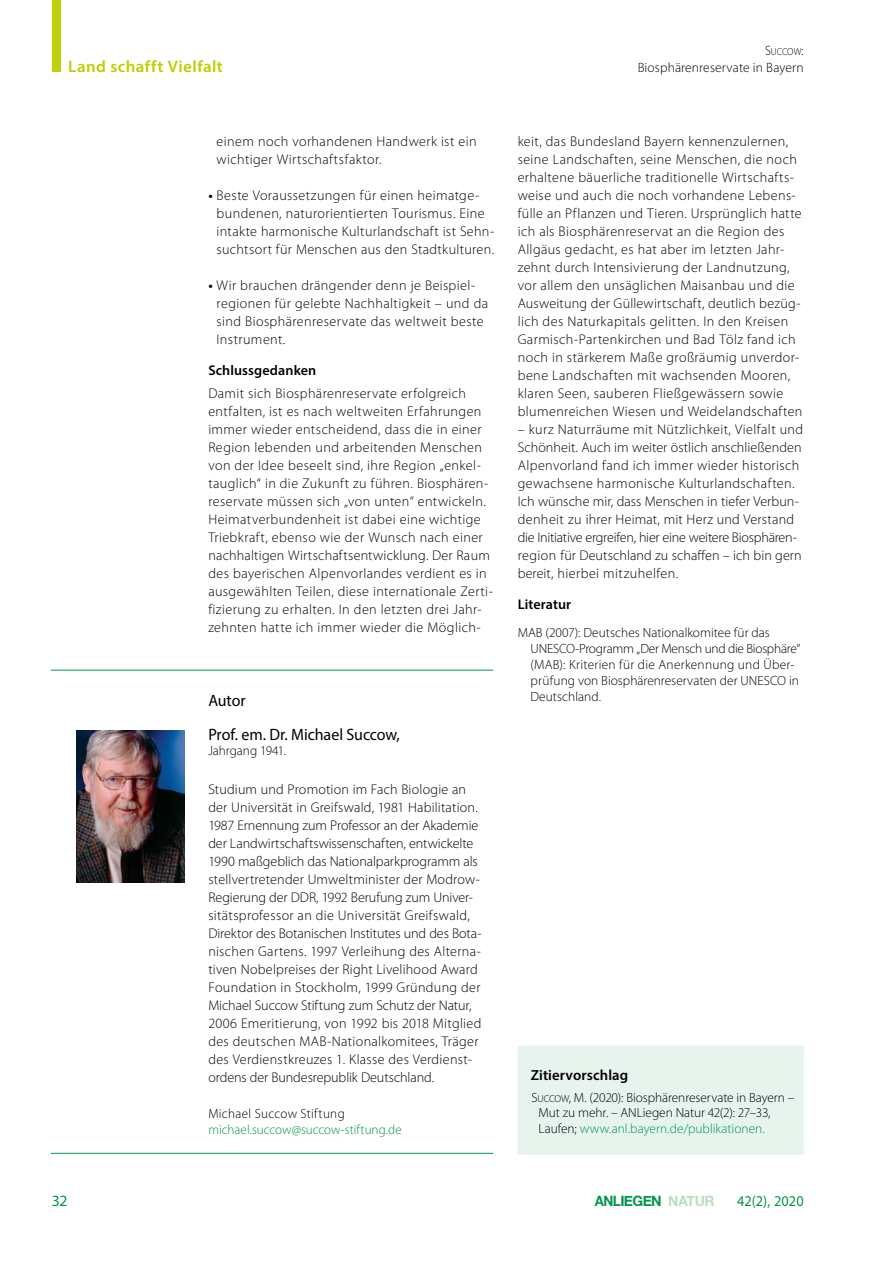
<style>
.page{position:relative;width:893px;height:1263px;background:#fff}
.page>*{position:absolute;margin:0;border:0;box-sizing:border-box;transform-origin:0 0}
.P7__Autor{font:16.5px/34.7px "Myriad Pro";letter-spacing:-.005em;color:#000}
.t1{font:600 16.5px "Myriad Pro";letter-spacing:.025em;color:#bccf00}
.t2{font:15.75px "Myriad Pro";color:#009649}
.t3{font:15px "Myriad Pro";letter-spacing:.005em;color:#009649;scale:.95 1}
.H8__Kol_Titel_4{font:600 14.7px "Myriad Pro";letter-spacing:.005em;color:#000}
.t4{font:700 14.25px "Helvetica Neue";letter-spacing:-.035em;color:#009649;scale:.94 1}
.P1__Fließtext_2Sp{font:300 14.1px/18px "Myriad Pro";letter-spacing:.025em;color:#000}
.P1__Fließtext_2Sp-2{font:600 14.1px "Myriad Pro";letter-spacing:.005em;color:#000}
.t5{font:300 13.5px "Myriad Pro";letter-spacing:.01em;color:#000}
.P8__GliedLit{font:300 13.35px/15.9px "Myriad Pro";color:#000}
.H8__Kol_Titel_4-2{font:300 13.35px/15.9px "Myriad Pro";letter-spacing:.005em;color:#009649}
.P8__GliedLit-2{font:300 13.35px "Myriad Pro";color:#009649}
.t6{font:300 10.2px "Myriad Pro";letter-spacing:-.005em;color:#000;scale:.93 1}
.s1{font-size:13.5px}
.s2{font-weight:600}
.s3{color:#000}
.s4{font-style:inherit}
.s5{font-size:10.05px}
.s6{color:rgb(112 188 126/.5)}
</style>
<div class="page">
<img style="left:76px;top:730px;width:108px;height:152px">
<div style="left:52px;top:0;width:8px;height:71px;background:#bed008"></div>
<hr style="left:51px;top:670px;width:442px;height:1px;background:#009649">
<hr style="left:51px;top:1153px;width:442px;height:1px;background:#009649">
<div style="left:518px;top:1046px;width:286px;height:109px;background:#e6f4ed"></div>
<p class="t6" style="left:765px;top:45px;width:43px"><span class="s1">S</span>UCCOW<span class="s1">:</span></p>
<p class="t1" style="left:68px;top:55px;width:156px">Land schafft Vielfalt</p>
<p class="t5" style="left:638px;top:59px;width:167px">Biosphärenreservate in Bayern</p>
<p class="P1__Fließtext_2Sp" style="left:217px;top:132px;width:261px">einem noch vorhandenen Handwerk ist ein wichtiger Wirtschaftsfaktor.</p>
<p class="P1__Fließtext_2Sp" style="left:217px;top:186px;width:279px;text-indent:-8px"><span class="s2">•</span> Beste Voraussetzungen für einen heimatge&shy;bundenen, naturorientierten Tourismus. Eine intakte harmonische Kulturlandschaft ist Sehn&shy;suchtsort für Menschen aus den Stadtkulturen.</p>
<p class="P1__Fließtext_2Sp" style="left:217px;top:276px;width:273px;text-indent:-8px"><span class="s2">•</span> Wir brauchen drängender denn je Beispiel&shy;regionen für gelebte Nachhaltigkeit – und da sind Biosphärenreservate das weltweit beste Instrument.</p>
<p class="P1__Fließtext_2Sp" style="left:208px;top:359px;width:259px;line-height:22.5px"><span class="s2">Schlussgedanken<br></span>Damit sich Biosphärenreservate erfolgreich</p>
<p class="P1__Fließtext_2Sp" style="left:208px;top:402px;width:286px">entfalten, ist es nach weltweiten Erfahrungen immer wieder entscheidend, dass die in einer Region lebenden und arbeitenden Menschen von der Idee beseelt sind, ihre Region „enkel&shy;tauglich“ in die Zukunft zu führen. Biosphären&shy;reservate müssen sich „von unten“ entwickeln.<br>Heimatverbundenheit ist dabei eine wichtige Triebkraft, ebenso wie der Wunsch nach einer nachhaltigen Wirtschaftsentwicklung. Der Raum des bayerischen Alpenvorlandes verdient es in ausgewählten Teilen, diese internationale Zerti&shy;fizierung zu erhalten. In den letzten drei Jahr&shy;zehnten hatte ich immer wieder die Möglich-</p>
<p class="P7__Autor" style="left:208px;top:683px;width:193px">Autor<br>Prof. em. Dr. Michael Succow,</p>
<p class="P8__GliedLit" style="left:208px;top:743px;width:79px">Jahrgang 1941.</p>
<p class="P1__Fließtext_2Sp" style="left:208px;top:780px;width:275px">Studium und Promotion im Fach Biologie an der Universität in Greifswald, 1981 Habilitation.<br>1987 Ernennung zum Professor an der Akademie der Landwirtschaftswissenschaften, entwickelte 1990 maßgeblich das Nationalparkprogramm als stellvertretender Umweltminister der Modrow-Regierung der DDR, 1992 Berufung zum Univer&shy;sitätsprofessor an die Universität Greifswald, Direktor des Botanischen Institutes und des Bota&shy;nischen Gartens. 1997 Verleihung des Alterna&shy;tiven Nobelpreises der Right Livelihood Award Foundation in Stockholm, 1999 Gründung der Michael Succow Stiftung zum Schutz der Natur, 2006 Emeritierung, von 1992 bis 2018 Mitglied des deutschen MAB-Nationalkomitees, Träger des Verdienstkreuzes 1. Klasse des Verdienst&shy;ordens der Bundesrepublik Deutschland.</p>
<p class="H8__Kol_Titel_4-2" style="left:208px;top:1105px;width:195px"><span class="s3">Michael Succow Stiftung </span>michael.succow@succow-stiftung.de</p>
<p class="P1__Fließtext_2Sp" style="left:518px;top:132px;width:286px">keit, das Bundesland Bayern kennenzulernen, seine Landschaften, seine Menschen, die noch erhaltene bäuerliche traditionelle Wirtschafts&shy;weise und auch die noch vorhandene Lebens&shy;fülle an Pflanzen und Tieren. Ursprünglich hatte ich als Biosphärenreservat an die Region des Allgäus gedacht, es hat aber im letzten Jahr&shy;zehnt durch Intensivierung der Landnutzung, vor allem den unsäglichen Maisanbau und die Ausweitung der Güllewirtschaft, deutlich bezüg&shy;lich des Naturkapitals gelitten. In den Kreisen Garmisch-Partenkirchen und Bad Tölz fand ich noch in stärkerem Maße großräumig unverdor&shy;bene Landschaften mit wachsenden Mooren, klaren Seen, sauberen Fließgewässern sowie blumenreichen Wiesen und Weidelandschaften</p>
<p class="P1__Fließtext_2Sp" style="left:518px;top:420px;width:287px">– kurz Naturräume mit Nützlichkeit, Vielfalt und Schönheit. Auch im weiter östlich anschließenden Alpenvorland fand ich immer wieder historisch gewachsene harmonische Kulturlandschaften.<br>Ich wünsche mir, dass Menschen in tiefer Verbun&shy;denheit zu ihrer Heimat, mit Herz und Verstand die Initiative ergreifen, hier eine weitere Biosphären&shy;region für Deutschland zu schaffen – ich bin gern bereit, hierbei mitzuhelfen.</p>
<p class="P1__Fließtext_2Sp-2" style="left:518px;top:596px;width:55px">Literatur</p>
<p class="P8__GliedLit" style="left:530px;top:625px;width:272px;text-indent:-13px">MAB (2007): Deutsches Nationalkomitee für das UNESCO-Programm „Der Mensch und die Biosphäre“ (MAB): Kriterien für die Anerkennung und Über&shy;prüfung von Biosphärenreservaten der UNESCO in Deutschland.</p>
<p class="H8__Kol_Titel_4" style="left:531px;top:1066px;width:99px">Zitiervorschlag</p>
<p class="P8__GliedLit" style="left:539px;top:1091px;width:257px;line-height:14.2px;text-indent:-7px"><span class="s4">S</span><span class="s5">UCCOW</span><span class="s4">, M.</span> (2020): Biosphärenreservate in Bayern –<br>Mut zu mehr. – ANLiegen Natur 42(2): 27–33,</p>
<p class="P8__GliedLit-2" style="left:539px;top:1120px;width:228px"><span class="s3">Laufen;</span> www.anl.bayern.de/publikationen.</p>
<p class="t4" style="left:595px;top:1189px;width:129px">ANLIEGEN <span class="s6">NATUR</span></p>
<p class="t2" style="left:52px;top:1191px;width:17px">32</p>
<p class="t3" style="left:737px;top:1191px;width:71px">42(2), 2020</p>
</div>
